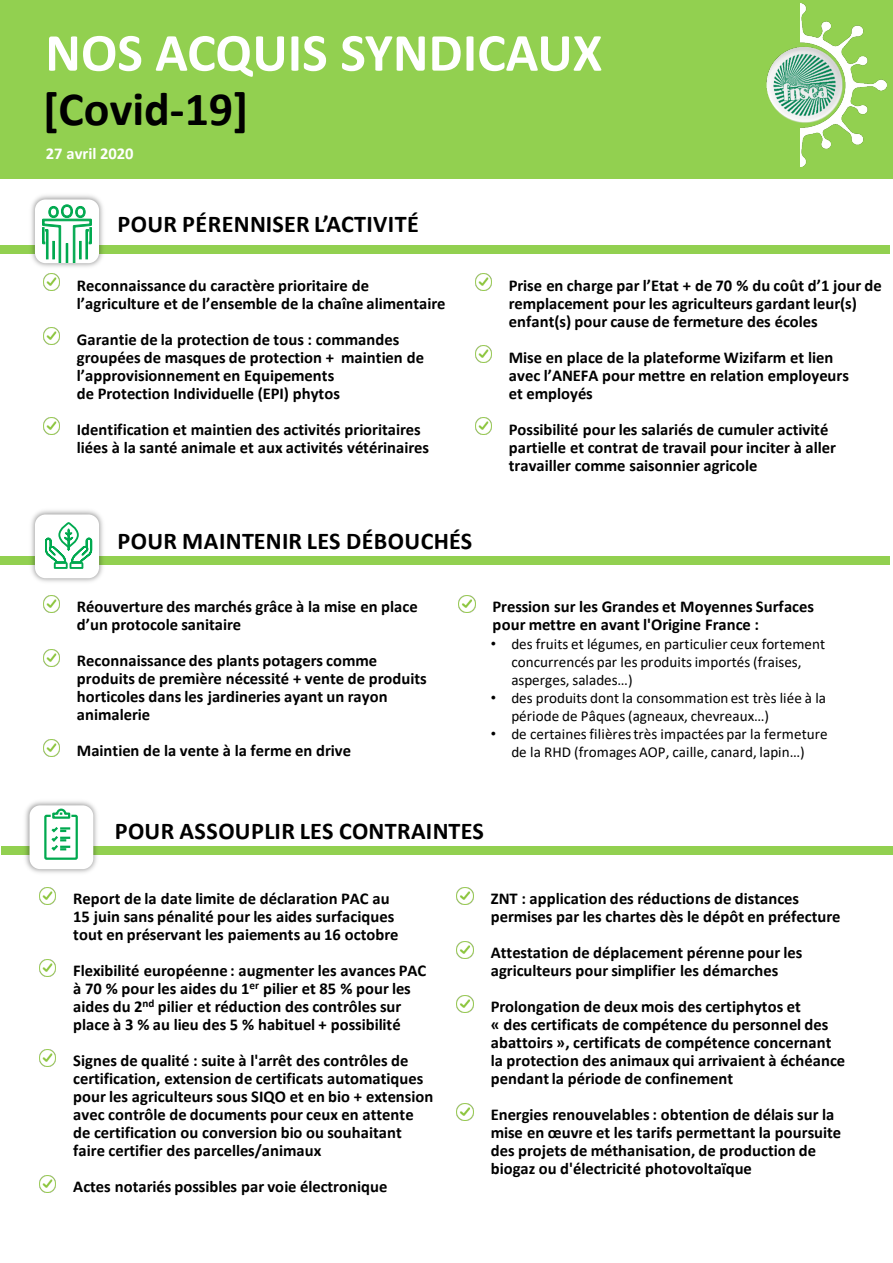
<style>
.page{position:relative;width:893px;height:1263px;background:#fff}
.page>*{position:absolute;margin:0;border:0;box-sizing:border-box;transform-origin:0 0}
.t1{font:700 54px "Calibri";color:#fff}
.t2{font:700 47.85px "Calibri";color:#000}
.t3{font:700 24.15px "Calibri";letter-spacing:.015em;color:#000}
.t4{font:700 16.5px/18px "Calibri";color:#000}
.t5{font:700 16.5px "Calibri";letter-spacing:-.005em;color:#fff}
.t6{font:15.15px/18px "Calibri";color:#000}
.s1{font-family:"Arial"}
</style>
<div class="page">
<div style="left:0;top:0;width:892px;height:178px;background:#92d050"></div>
<div style="left:0;top:246px;width:889px;height:8px;background:#92d050"></div>
<img style="left:43px;top:274px;width:17px;height:17px">
<img style="left:43px;top:328px;width:17px;height:17px">
<img style="left:43px;top:418px;width:17px;height:17px">
<img style="left:475px;top:274px;width:16px;height:17px">
<img style="left:475px;top:346px;width:16px;height:17px">
<img style="left:475px;top:418px;width:16px;height:17px">
<div style="left:0;top:557px;width:889px;height:8px;background:#92d050"></div>
<img style="left:43px;top:595px;width:17px;height:18px">
<img style="left:43px;top:649px;width:17px;height:18px">
<img style="left:43px;top:739px;width:17px;height:18px">
<img style="left:459px;top:595px;width:16px;height:18px">
<img style="left:26px;top:195px;width:82px;height:72px">
<div style="left:35px;top:199px;width:64px;height:64px;background:#fff;border-radius:11px"></div>
<svg style="left:42px;top:205px;width:49px;height:58px"></svg>
<img style="left:26px;top:510px;width:82px;height:72px">
<div style="left:35px;top:514px;width:64px;height:64px;background:#fff;border-radius:11px"></div>
<div style="left:58px;top:522px;width:21px;height:26px;border:2px solid #00a94f;border-radius:50%"></div>
<svg style="left:45px;top:528px;width:47px;height:41px"></svg>
<div style="left:1px;top:847px;width:891px;height:8px;background:#92d050"></div>
<img style="left:39px;top:887px;width:17px;height:17px">
<img style="left:39px;top:959px;width:17px;height:17px">
<img style="left:39px;top:1049px;width:17px;height:17px">
<img style="left:39px;top:1175px;width:17px;height:17px">
<img style="left:457px;top:887px;width:16px;height:17px">
<img style="left:457px;top:941px;width:16px;height:17px">
<img style="left:457px;top:995px;width:16px;height:17px">
<img style="left:457px;top:1103px;width:16px;height:17px">
<img style="left:21px;top:801px;width:81px;height:72px">
<div style="left:30px;top:805px;width:63px;height:64px;background:#fff;border-radius:11px"></div>
<svg style="left:49px;top:808px;width:22px;height:43px"></svg>
<div style="left:44px;top:815px;width:34px;height:45px;border:2px solid #00a94f"></div>
<img style="left:766px;top:47px;width:34px;height:76px">
<img style="left:800px;top:3px;width:86px;height:163px">
<p class="t1" style="left:45px;top:15px;width:558px">NOS ACQUIS SYNDICAUX</p>
<p class="t2" style="left:43px;top:75px;width:207px">[Covid-19]</p>
<p class="t5" style="left:46px;top:142px;width:89px">27 avril 2020</p>
<p class="t3" style="left:117px;top:207px;width:303px">POUR PÉRENNISER L’ACTIVITÉ</p>
<p class="t4" style="left:77px;top:276px;width:370px">Reconnaissance du caractère prioritaire de l’agriculture et de l’ensemble de la chaîne alimentaire</p>
<p class="t4" style="left:77px;top:330px;width:349px">Garantie de la protection de tous : commandes groupées de masques de protection + maintien de l’approvisionnement en Equipements<br>de Protection Individuelle (EPI) phytos</p>
<p class="t4" style="left:77px;top:420px;width:353px">Identification et maintien des activités prioritaires liées à la santé animale et aux activités vétérinaires</p>
<p class="t4" style="left:509px;top:276px;width:374px">Prise en charge par l’Etat + de 70 % du coût d’1 jour de remplacement pour les agriculteurs gardant leur(s) enfant(s) pour cause de fermeture des écoles</p>
<p class="t4" style="left:509px;top:348px;width:341px">Mise en place de la plateforme Wizifarm et lien avec l’ANEFA pour mettre en relation employeurs et employés</p>
<p class="t4" style="left:509px;top:420px;width:328px">Possibilité pour les salariés de cumuler activité partielle et contrat de travail pour inciter à aller travailler comme saisonnier agricole</p>
<p class="t3" style="left:117px;top:523px;width:356px">POUR MAINTENIR LES DÉBOUCHÉS</p>
<p class="t4" style="left:77px;top:598px;width:342px">Réouverture des marchés grâce à la mise en place d’un protocole sanitaire</p>
<p class="t4" style="left:77px;top:652px;width:351px">Reconnaissance des plants potagers comme produits de première nécessité + vente de produits horticoles dans les jardineries ayant un rayon animalerie</p>
<p class="t4" style="left:77px;top:742px;width:275px">Maintien de la vente à la ferme en drive</p>
<p class="t4" style="left:492px;top:598px;width:323px">Pression sur les Grandes et Moyennes Surfaces pour mettre en avant l'Origine France :</p>
<p class="t6" style="left:511px;top:634px;width:315px;text-indent:-21px"><span class="s1">•</span> des fruits et légumes, en particulier ceux fortement concurrencés par les produits importés (fraises, asperges, salades…)</p>
<p class="t6" style="left:511px;top:688px;width:316px;text-indent:-21px"><span class="s1">•</span> des produits dont la consommation est très liée à la période de Pâques (agneaux, chevreaux…)</p>
<p class="t6" style="left:491px;top:724px;width:338px;text-align:center"><span class="s1">•</span> de certaines filières très impactées par la fermeture de la RHD (fromages AOP, caille, canard, lapin…)</p>
<p class="t3" style="left:115px;top:814px;width:370px">POUR ASSOUPLIR LES CONTRAINTES</p>
<p class="t4" style="left:73px;top:889px;width:327px">Report de la date limite de déclaration PAC au<br>15 juin sans pénalité pour les aides surfaciques tout en préservant les paiements au 16 octobre</p>
<p class="t4" style="left:73px;top:961px;width:354px">Flexibilité européenne : augmenter les avances PAC à 70 % pour les aides du 1<sup>er</sup> pilier et 85 % pour les aides du 2<sup>nd</sup> pilier et réduction des contrôles sur place à 3 % au lieu des 5 % habituel + possibilité</p>
<p class="t4" style="left:73px;top:1051px;width:361px">Signes de qualité : suite à l'arrêt des contrôles de certification, extension de certificats automatiques pour les agriculteurs sous SIQO et en bio + extension avec contrôle de documents pour ceux en attente de certification ou conversion bio ou souhaitant faire certifier des parcelles/animaux</p>
<p class="t4" style="left:73px;top:1177px;width:315px">Actes notariés possibles par voie électronique</p>
<p class="t4" style="left:490px;top:889px;width:351px">ZNT : application des réductions de distances permises par les chartes dès le dépôt en préfecture</p>
<p class="t4" style="left:490px;top:943px;width:313px">Attestation de déplacement pérenne pour les agriculteurs pour simplifier les démarches</p>
<p class="t4" style="left:490px;top:997px;width:356px">Prolongation de deux mois des certiphytos et<br>« des certificats de compétence du personnel des abattoirs », certificats de compétence concernant la protection des animaux qui arrivaient à échéance pendant la période de confinement</p>
<p class="t4" style="left:490px;top:1105px;width:352px">Energies renouvelables : obtention de délais sur la mise en œuvre et les tarifs permettant la poursuite des projets de méthanisation, de production de biogaz ou d'électricité photovoltaïque</p>
</div>
